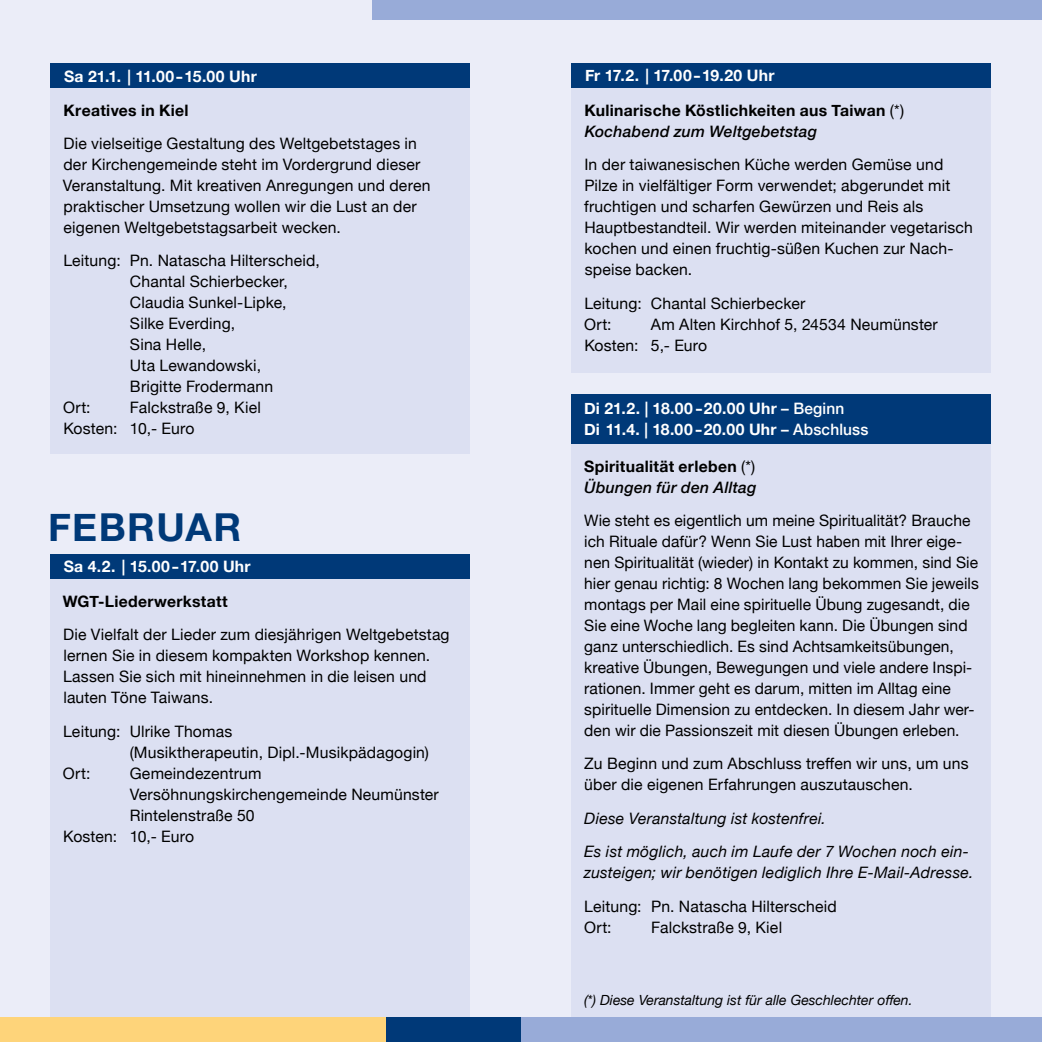
<style>
.page{position:relative;width:1042px;height:1042px;background:#ebedf8}
.page>*{position:absolute;margin:0;border:0;box-sizing:border-box;transform-origin:0 0}
.t1{font:700 38.5px "Helvetica Neue";letter-spacing:.035em;color:#003978}
.t2{font:15.75px/21px "Helvetica Neue";letter-spacing:.01em;color:#000}
.t3{font:700 15.75px/21px "Helvetica Neue";letter-spacing:.02em;color:#000}
.t4{font:700 15.75px/21px "Helvetica Neue";letter-spacing:.02em;color:#fff}
.t5{font:italic 15.75px/33.4px "Helvetica Neue";letter-spacing:.015em;color:#000}
.t6{font:italic 14px "Helvetica Neue";color:#000}
.s1{font-weight:400}
.s2{font-weight:500;font-style:italic}
.s3{font-weight:500}
</style>
<div class="page">
<div style="left:50px;top:579px;width:420px;height:460px;background:#dce0f2"></div>
<div style="left:571px;top:394px;width:420px;height:641px;background:#dce0f2"></div>
<div style="left:372px;top:0;width:670px;height:20px;background:#98abd8"></div>
<div style="left:571px;top:394px;width:420px;height:50px;background:#003978"></div>
<div style="left:0;top:1017px;width:387px;height:25px;background:#fed47a"></div>
<div style="left:386px;top:1017px;width:135px;height:25px;background:#003978"></div>
<div style="left:521px;top:1017px;width:521px;height:25px;background:#98abd8"></div>
<div style="left:50px;top:554px;width:420px;height:25px;background:#003978"></div>
<div style="left:571px;top:88px;width:420px;height:284px;background:#dce0f2"></div>
<div style="left:571px;top:63px;width:420px;height:25px;background:#003978"></div>
<div style="left:51px;top:88px;width:419px;height:365px;background:#dce0f2"></div>
<div style="left:51px;top:63px;width:419px;height:25px;background:#003978"></div>
<p class="t4" style="left:64px;top:67px;width:194px">Sa 21.1. | 11.00 – 15.00 Uhr</p>
<p class="t3" style="left:63px;top:100px;width:127px">Kreatives in Kiel</p>
<p class="t2" style="left:63px;top:134px;width:369px">Die vielseitige Gestaltung des Weltgebetstages in der Kirchengemeinde steht im Vordergrund dieser Veranstaltung. Mit kreativen Anregungen und deren praktischer Umsetzung wollen wir die Lust an der eigenen Weltgebetstagsarbeit wecken.</p>
<p class="t2" style="left:63px;top:251px;width:258px">Leitung: Pn. Natascha Hilterscheid,</p>
<p class="t2" style="left:130px;top:272px;width:159px">Chantal Schierbecker,</p>
<p class="t2" style="left:130px;top:293px;width:158px">Claudia Sunkel-Lipke,</p>
<p class="t2" style="left:130px;top:314px;width:107px">Silke Everding,</p>
<p class="t2" style="left:130px;top:335px;width:78px">Sina Helle,</p>
<p class="t2" style="left:130px;top:356px;width:133px">Uta Lewandowski,</p>
<p class="t2" style="left:130px;top:377px;width:145px">Brigitte Frodermann</p>
<p class="t2" style="left:63px;top:398px;width:29px">Ort:</p>
<p class="t2" style="left:63px;top:398px;width:199px;text-indent:67px">Falckstraße 9, Kiel<br>Kosten: 10,- Euro</p>
<h1 class="t1" style="left:48px;top:497px;width:195px">FEBRUAR</h1>
<p class="t4" style="left:64px;top:556px;width:188px">Sa 4.2. | 15.00 – 17.00 Uhr</p>
<p class="t3" style="left:63px;top:591px;width:167px">WGT-Liederwerkstatt</p>
<p class="t2" style="left:63px;top:625px;width:388px">Die Vielfalt der Lieder zum diesjährigen Weltgebetstag lernen Sie in diesem kompakten Workshop kennen.<br>Lassen Sie sich mit hineinnehmen in die leisen und lauten Töne Taiwans.</p>
<p class="t2" style="left:63px;top:721px;width:171px">Leitung: Ulrike Thomas</p>
<p class="t2" style="left:130px;top:742px;width:301px">(Musiktherapeutin, Dipl.-Musikpädagogin)</p>
<p class="t2" style="left:63px;top:763px;width:29px">Ort:</p>
<p class="t2" style="left:130px;top:763px;width:133px">Gemeindezentrum</p>
<p class="t2" style="left:130px;top:784px;width:311px">Versöhnungskirchengemeinde Neumünster</p>
<p class="t2" style="left:130px;top:805px;width:126px">Rintelenstraße 50</p>
<p class="t2" style="left:63px;top:826px;width:133px">Kosten: 10,- Euro</p>
<p class="t4" style="left:585px;top:65px;width:191px">Fr 17.2. | 17.00 – 19.20 Uhr</p>
<p class="t3" style="left:584px;top:100px;width:321px">Kulinarische Köstlichkeiten aus Taiwan <span class="s1">(*)<br></span><span class="s2">Kochabend zum Weltgebetstag</span></p>
<p class="t2" style="left:584px;top:155px;width:390px">In der taiwanesischen Küche werden Gemüse und Pilze in vielfältiger Form verwendet; abgerundet mit fruchtigen und scharfen Gewürzen und Reis als Hauptbestandteil. Wir werden miteinander vegetarisch kochen und einen fruchtig-süßen Kuchen zur Nach&shy;speise backen.</p>
<p class="t2" style="left:584px;top:293px;width:223px">Leitung: Chantal Schierbecker<br>Ort:</p>
<p class="t2" style="left:584px;top:314px;width:355px;text-indent:67px">Am Alten Kirchhof 5, 24534 Neumünster<br>Kosten: 5,- Euro</p>
<p class="t4" style="left:584px;top:398px;width:286px">Di 21.2. | 18.00 – 20.00 Uhr <span class="s3">– Beginn<br></span>Di 11.4. | 18.00 – 20.00 Uhr <span class="s3">– Abschluss</span></p>
<p class="t3" style="left:584px;top:456px;width:174px">Spiritualität erleben <span class="s1">(*)<br></span><span class="s2">Übungen für den Alltag</span></p>
<p class="t2" style="left:584px;top:511px;width:396px">Wie steht es eigentlich um meine Spiritualität? Brauche ich Rituale dafür? Wenn Sie Lust haben mit Ihrer eige&shy;nen Spiritualität (wieder) in Kontakt zu kommen, sind Sie hier genau richtig: 8 Wochen lang bekommen Sie jeweils montags per Mail eine spirituelle Übung zugesandt, die Sie eine Woche lang begleiten kann. Die Übungen sind ganz unterschiedlich. Es sind Achtsamkeitsübungen, kreative Übungen, Bewegungen und viele andere Inspi&shy;rationen. Immer geht es darum, mitten im Alltag eine spirituelle Dimension zu entdecken. In diesem Jahr wer&shy;den wir die Passionszeit mit diesen Übungen erleben.</p>
<p class="t2" style="left:584px;top:754px;width:386px">Zu Beginn und zum Abschluss treffen wir uns, um uns über die eigenen Erfahrungen auszutauschen.</p>
<p class="t5" style="left:584px;top:802px;width:386px">Diese Veranstaltung ist kostenfrei.<br>Es ist möglich, auch im Laufe der 7 Wochen noch ein-</p>
<p class="t5" style="left:584px;top:857px;width:391px">zusteigen; wir benötigen lediglich Ihre E-Mail-Adresse.</p>
<p class="t2" style="left:584px;top:896px;width:254px">Leitung: Pn. Natascha Hilterscheid<br>Ort:</p>
<p class="t2" style="left:651px;top:917px;width:132px">Falckstraße 9, Kiel</p>
<p class="t6" style="left:584px;top:989px;width:330px">(*) Diese Veranstaltung ist für alle Geschlechter offen.</p>
</div>
